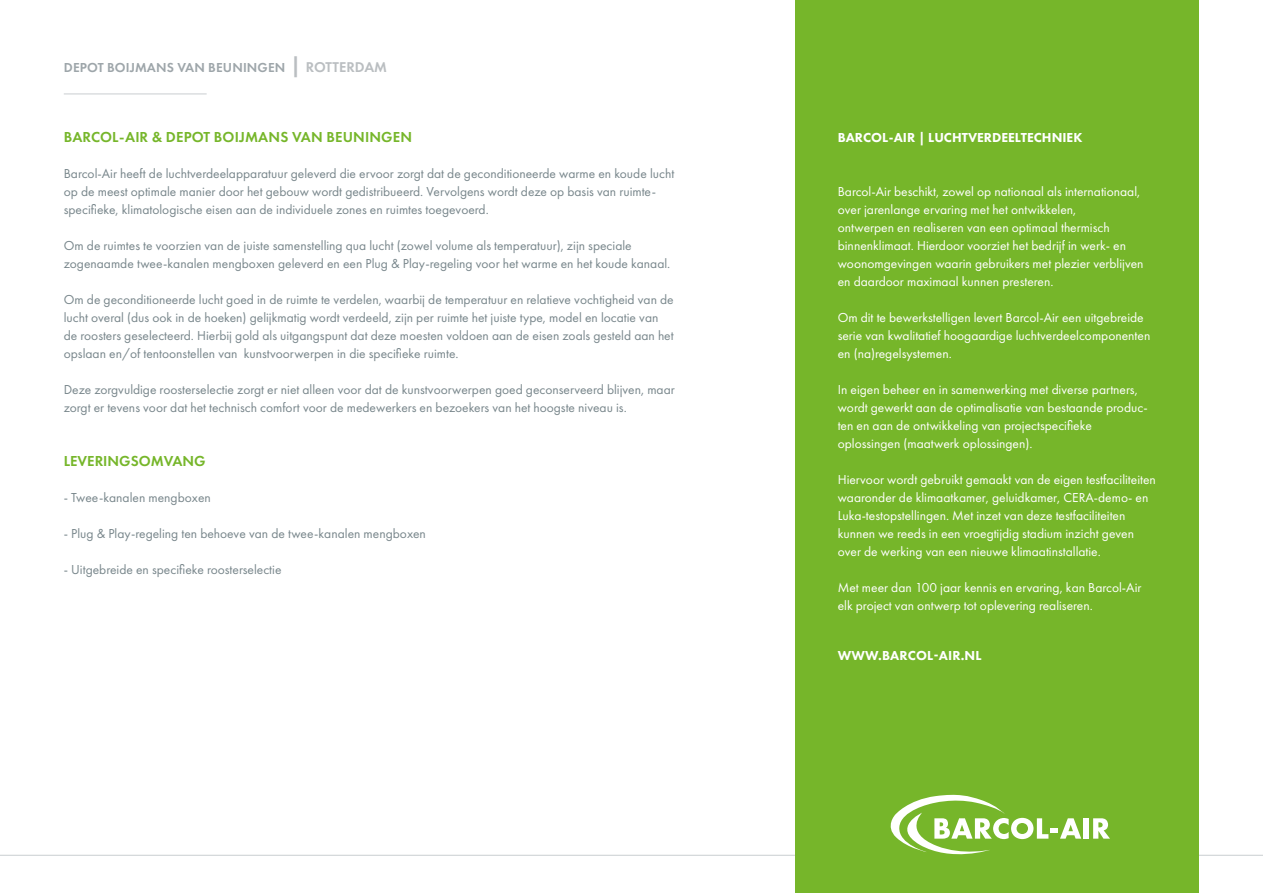
<style>
.page{position:relative;width:1263px;height:893px;background:#fff}
.page>*{position:absolute;margin:0;border:0;box-sizing:border-box;transform-origin:0 0}
.t1{font:600 15px "Futura PT";color:#76b62a}
.t2{font:13.5px/18px "Futura PT";color:#78868b}
.t3{font:13.5px/18px "Futura PT";color:#fff}
.t4{font:800 13.5px "Futura PT";color:#fff}
.t5{font:600 13.5px "Futura PT";letter-spacing:.01em;color:#9ea6aa}
.s1{font-size:21px;color:#babec1}
.s2{font-size:14.7px;color:#babec1}
</style>
<div class="page">
<hr style="left:0;top:855px;width:1263px;height:1px;background:#9ea6aa">
<div style="left:795px;top:0;width:404px;height:893px;background:#76b62a"></div>
<svg style="left:890px;top:794px;width:191px;height:61px"></svg>
<div style="left:1083px;top:818px;width:6px;height:21px;background:#fff"></div>
<svg style="left:1093px;top:818px;width:17px;height:21px"></svg>
<hr style="left:64px;top:93px;width:143px;height:1px;background:#9ea6aa">
<p class="t5" style="left:64px;top:59px;width:252px">DEPOT BOIJMANS VAN BEUNINGEN <span class="s1">|</span> <span class="s2">ROTTERDAM</span></p>
<p class="t1" style="left:64px;top:128px;width:350px">BARCOL-AIR &amp; DEPOT BOIJMANS VAN BEUNINGEN</p>
<p class="t2" style="left:64px;top:164px;width:612px">Barcol-Air heeft de luchtverdeelapparatuur geleverd die ervoor zorgt dat de geconditioneerde warme en koude lucht op de meest optimale manier door het gebouw wordt gedistribueerd. Vervolgens wordt deze op basis van ruimte&shy;specifieke, klimatologische eisen aan de individuele zones en ruimtes toegevoerd.</p>
<p class="t2" style="left:64px;top:236px;width:608px">Om de ruimtes te voorzien van de juiste samenstelling qua lucht (zowel volume als temperatuur), zijn speciale zogenaamde twee-kanalen mengboxen geleverd en een Plug &amp; Play-regeling voor het warme en het koude kanaal.</p>
<p class="t2" style="left:64px;top:290px;width:611px">Om de geconditioneerde lucht goed in de ruimte te verdelen, waarbij de temperatuur en relatieve vochtigheid van de lucht overal (dus ook in de hoeken) gelijkmatig wordt verdeeld, zijn per ruimte het juiste type, model en locatie van de roosters geselecteerd. Hierbij gold als uitgangspunt dat deze moesten voldoen aan de eisen zoals gesteld aan het opslaan en/of tentoonstellen van kunstvoorwerpen in die specifieke ruimte.</p>
<p class="t2" style="left:64px;top:380px;width:612px">Deze zorgvuldige roosterselectie zorgt er niet alleen voor dat de kunstvoorwerpen goed geconserveerd blijven, maar zorgt er tevens voor dat het technisch comfort voor de medewerkers en bezoekers van het hoogste niveau is.</p>
<p class="t1" style="left:64px;top:452px;width:143px">LEVERINGSOMVANG</p>
<p class="t2" style="left:64px;top:488px;width:149px">- Twee-kanalen mengboxen</p>
<p class="t2" style="left:64px;top:524px;width:364px">- Plug &amp; Play-regeling ten behoeve van de twee-kanalen mengboxen</p>
<p class="t2" style="left:64px;top:560px;width:219px">- Uitgebreide en specifieke roosterselectie</p>
<p class="t4" style="left:838px;top:129px;width:246px">BARCOL-AIR | LUCHTVERDEELTECHNIEK</p>
<p class="t3" style="left:838px;top:182px;width:307px">Barcol-Air beschikt, zowel op nationaal als internationaal, over jarenlange ervaring met het ontwikkelen,<br>ontwerpen en realiseren van een optimaal thermisch binnenklimaat. Hierdoor voorziet het bedrijf in werk- en woonomgevingen waarin gebruikers met plezier verblijven en daardoor maximaal kunnen presteren.</p>
<p class="t3" style="left:838px;top:308px;width:314px">Om dit te bewerkstelligen levert Barcol-Air een uitgebreide serie van kwalitatief hoogaardige luchtverdeelcomponenten en (na)regelsystemen.</p>
<p class="t3" style="left:838px;top:380px;width:311px">In eigen beheer en in samenwerking met diverse partners, wordt gewerkt aan de optimalisatie van bestaande produc&shy;ten en aan de ontwikkeling van projectspecifieke oplossingen (maatwerk oplossingen).</p>
<p class="t3" style="left:838px;top:470px;width:320px">Hiervoor wordt gebruikt gemaakt van de eigen testfaciliteiten waaronder de klimaatkamer, geluidkamer, CERA-demo- en Luka-testopstellingen. Met inzet van deze testfaciliteiten kunnen we reeds in een vroegtijdig stadium inzicht geven over de werking van een nieuwe klimaatinstallatie.</p>
<p class="t3" style="left:838px;top:578px;width:305px">Met meer dan 100 jaar kennis en ervaring, kan Barcol-Air elk project van ontwerp tot oplevering realiseren.</p>
<p class="t4" style="left:838px;top:647px;width:145px">WWW.BARCOL-AIR.NL</p>
</div>
